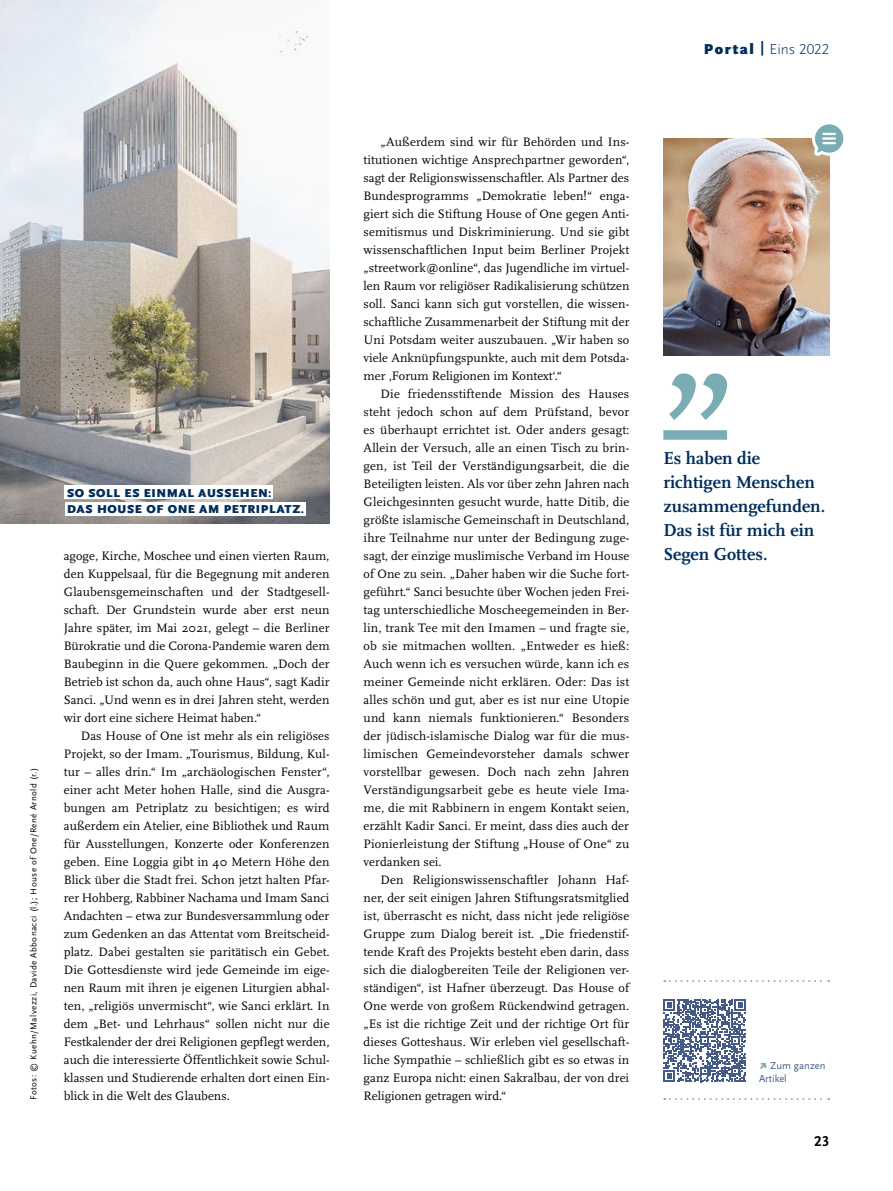
<style>
.page{position:relative;width:893px;height:1191px;background:#fff}
.page>*{position:absolute;margin:0;border:0;box-sizing:border-box;transform-origin:0 0}
.t1{font:700 18px/24px "Scala Pro";color:#002d5c}
.t2{font:300 15px "Scala Sans Pro";color:#002d5c}
.t3{font:700 15px "Scala Sans Pro";color:#000}
.t4{font:12.75px/18px "Scala Pro";letter-spacing:.005em;color:#000;text-align:justify}
.t5{font:900 12px/16.5px "Scala Sans Pro";letter-spacing:.05em;color:#002d5c}
.t6{font:10.5px/12.6px "Scala Sans Pro";color:#455a85}
.t7{font:9px "Scala Sans Pro";letter-spacing:.04em;color:#000}
.s1{font-weight:900}
.s2{font-weight:700}
</style>
<div class="page">
<svg style="left:669px;top:373px;width:58px;height:47px"></svg>
<div style="left:663px;top:430px;width:64px;height:10px;background:#79acb4"></div>
<img style="left:663px;top:139px;width:166px;height:216px">
<img style="left:0;top:0;width:330px;height:524px">
<svg style="left:663px;top:999px;width:83px;height:83px"></svg>
<div style="left:65px;top:485px;width:208px;height:14px;background:#fff"></div>
<div style="left:65px;top:502px;width:241px;height:13px;background:#fff"></div>
<svg style="left:810px;top:124px;width:34px;height:34px"></svg>
<svg style="left:664px;top:980px;width:165px;height:2px"></svg>
<svg style="left:664px;top:1098px;width:165px;height:2px"></svg>
<p class="t2" style="left:704px;top:40px;width:127px"><span class="s1">Portal</span> <span class="s2">|</span> Eins 2022</p>
<p class="t7" style="left:28px;top:1100px;width:333px;rotate:-90deg">Fotos: © Kuehn/Malvezzi, Davide Abbonacci (l.); House of One/René Arnold (r.)</p>
<p class="t4" style="left:364px;top:133px;width:267px;text-indent:17px">„Außerdem sind wir für Behörden und Ins&shy;titutionen wichtige Ansprechpartner geworden“, sagt der Religionswissenschaftler. Als Partner des Bundesprogramms „Demokratie leben!“ enga&shy;giert sich die Stiftung House of One gegen Anti&shy;semitismus und Diskriminierung. Und sie gibt wissenschaftlichen Input beim Berliner Projekt „streetwork@online“, das Jugendliche im virtuel&shy;len Raum vor religiöser Radikalisierung schützen soll. Sanci kann sich gut vorstellen, die wissen&shy;schaftliche Zusammenarbeit der Stiftung mit der Uni Potsdam weiter auszubauen. „Wir haben so viele Anknüpfungspunkte, auch mit dem Potsda&shy;mer ‚Forum Religionen im Kontext‘.“</p>
<p class="t4" style="left:364px;top:385px;width:267px;text-indent:17px">Die friedensstiftende Mission des Hauses steht jedoch schon auf dem Prüfstand, bevor es überhaupt errichtet ist. Oder anders gesagt:<br>Allein der Versuch, alle an einen Tisch zu brin&shy;gen, ist Teil der Verständigungsarbeit, die die Beteiligten leisten. Als vor über zehn Jahren nach Gleichgesinnten gesucht wurde, hatte Ditib, die größte islamische Gemeinschaft in Deutschland, ihre Teilnahme nur unter der Bedingung zuge&shy;sagt, der einzige muslimische Verband im House of One zu sein. „Daher haben wir die Suche fort&shy;geführt.“ Sanci besuchte über Wochen jeden Frei&shy;tag unterschiedliche Moscheegemeinden in Ber&shy;lin, trank Tee mit den Imamen – und fragte sie, ob sie mitmachen wollten. „Entweder es hieß:<br>Auch wenn ich es versuchen würde, kann ich es meiner Gemeinde nicht erklären. Oder: Das ist alles schön und gut, aber es ist nur eine Utopie und kann niemals funktionieren.“ Besonders der jüdisch-islamische Dialog war für die mus&shy;limischen Gemeindevorsteher damals schwer vorstellbar gewesen. Doch nach zehn Jahren Verständigungsarbeit gebe es heute viele Ima&shy;me, die mit Rabbinern in engem Kontakt seien, erzählt Kadir Sanci. Er meint, dass dies auch der Pionierleistung der Stiftung „House of One“ zu verdanken sei.</p>
<p class="t4" style="left:364px;top:871px;width:267px;text-indent:17px">Den Religionswissenschaftler Johann Haf&shy;ner, der seit einigen Jahren Stiftungsratsmitglied ist, überrascht es nicht, dass nicht jede religiöse Gruppe zum Dialog bereit ist. „Die friedenstif&shy;tende Kraft des Projekts besteht eben darin, dass sich die dialogbereiten Teile der Religionen ver&shy;ständigen“, ist Hafner überzeugt. Das House of One werde von großem Rückendwind getragen. „Es ist die richtige Zeit und der richtige Ort für dieses Gotteshaus. Wir erleben viel gesellschaft&shy;liche Sympathie – schließlich gibt es so etwas in ganz Europa nicht: einen Sakralbau, der von drei Religionen getragen wird.“</p>
<h1 class="t1" style="left:663px;top:446px;width:163px">Es haben die richtigen Menschen zusammengefunden.<br>Das ist für mich ein</h1>
<p class="t5" style="left:67px;top:484px;width:239px">SO SOLL ES EINMAL AUSSEHEN:<br>DAS HOUSE OF ONE AM PETRIPLATZ.</p>
<p class="t4" style="left:64px;top:547px;width:267px">agoge, Kirche, Moschee und einen vierten Raum,</p>
<h1 class="t1" style="left:663px;top:542px;width:106px">Segen Gottes.</h1>
<p class="t4" style="left:64px;top:565px;width:267px">den Kuppelsaal, für die Begegnung mit anderen Glaubensgemeinschaften und der Stadtgesell&shy;schaft. Der Grundstein wurde aber erst neun Jahre später, im Mai 2021, gelegt – die Berliner Bürokratie und die Corona-Pandemie waren dem Baubeginn in die Quere gekommen. „Doch der Betrieb ist schon da, auch ohne Haus“, sagt Kadir Sanci. „Und wenn es in drei Jahren steht, werden wir dort eine sichere Heimat haben.“</p>
<p class="t4" style="left:64px;top:727px;width:267px;text-indent:17px">Das House of One ist mehr als ein religiöses Projekt, so der Imam. „Tourismus, Bildung, Kul&shy;tur – alles drin.“ Im „archäologischen Fenster“, einer acht Meter hohen Halle, sind die Ausgra&shy;bungen am Petriplatz zu besichtigen; es wird außerdem ein Atelier, eine Bibliothek und Raum für Ausstellungen, Konzerte oder Konferenzen geben. Eine Loggia gibt in 40 Metern Höhe den Blick über die Stadt frei. Schon jetzt halten Pfar&shy;rer Hohberg, Rabbiner Nachama und Imam Sanci Andachten – etwa zur Bundesversammlung oder zum Gedenken an das Attentat vom Breitscheid&shy;platz. Dabei gestalten sie paritätisch ein Gebet.<br>Die Gottesdienste wird jede Gemeinde im eige&shy;nen Raum mit ihren je eigenen Liturgien abhal&shy;ten, „religiös unvermischt“, wie Sanci erklärt. In dem „Bet- und Lehrhaus“ sollen nicht nur die Festkalender der drei Religionen gepflegt werden, auch die interessierte Öffentlichkeit sowie Schul&shy;klassen und Studierende erhalten dort einen Ein&shy;blick in die Welt des Glaubens.</p>
<p class="t6" style="left:759px;top:1059px;width:68px;text-indent:11px">Zum ganzen<br>Artikel</p>
<p class="t3" style="left:814px;top:1132px;width:16px">23</p>
</div>
